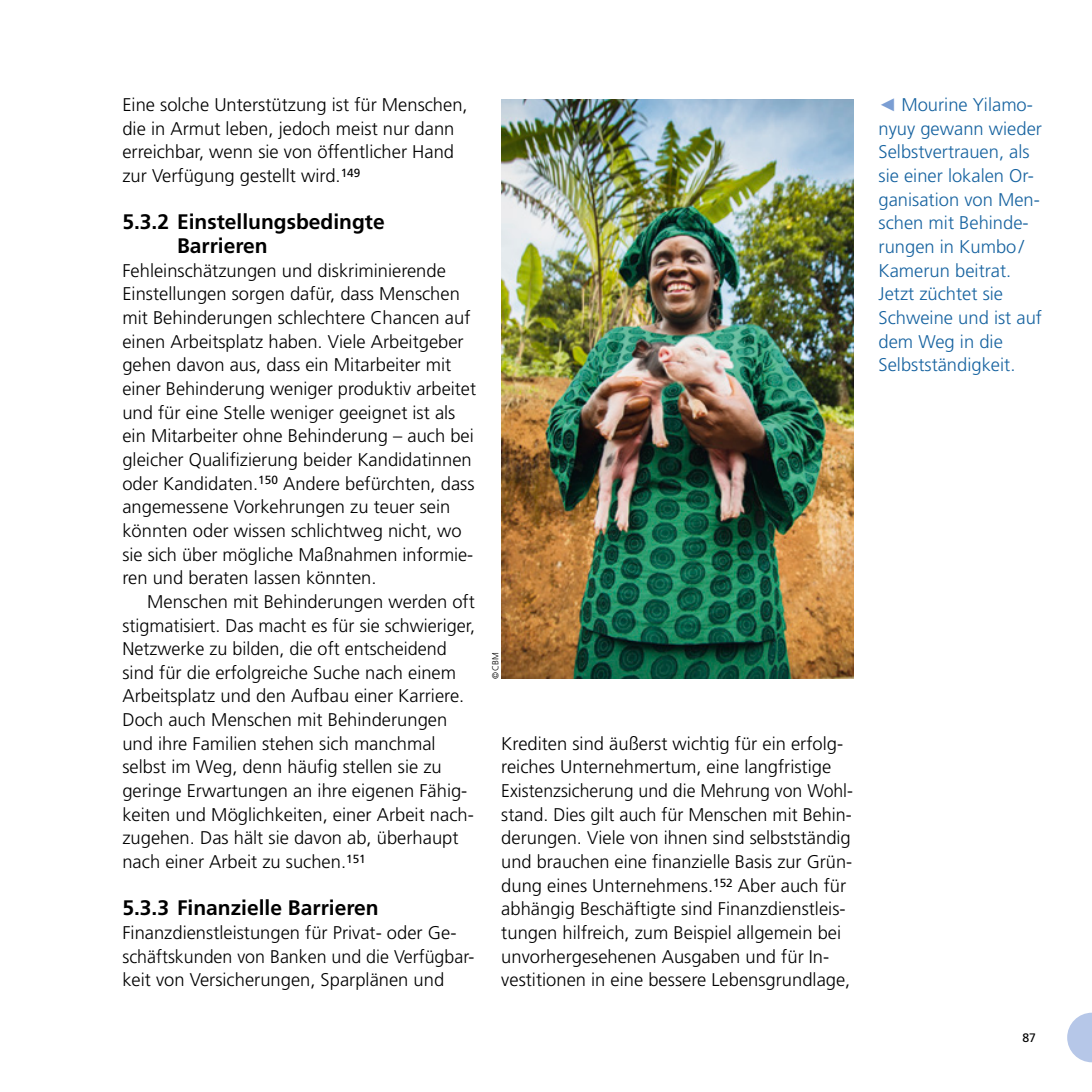
<style>
.page{position:relative;width:1092px;height:1092px;background:#fff}
.page>*{position:absolute;margin:0;border:0;box-sizing:border-box;transform-origin:0 0}
.cbm_U2_____schwarz{font:700 21px/23.6px "Frutiger";color:#000}
.cbm_Menge_stumpf{font:300 18.38px/23.6px "Frutiger LT";color:#000}
.cbm_Menge_Eingezogen{font:300 18.38px/23.6px "Frutiger LT";color:#000}
.cbm_BU{font:300 18.38px/23.6px "Frutiger";color:#1763a0}
.t1{font:12.25px "Frutiger";color:#000}
.CBM_Foto_Copyrights{font:300 8.75px "Frutiger";color:#000}
.s1{font-family:"Times New Roman";font-weight:400;color:#7b9ed3}
</style>
<div class="page">
<svg style="left:1067px;top:1012px;width:24px;height:50px"></svg>
<img style="left:501px;top:99px;width:352px;height:579px">
<p class="cbm_Menge_Eingezogen" style="left:122px;top:93px;width:347px">Eine solche Unterstützung ist für Menschen, die in Armut leben, jedoch meist nur dann erreichbar, wenn sie von öffentlicher Hand zur Verfügung gestellt wird.<sup>149</sup></p>
<h4 class="cbm_U2_____schwarz" style="left:177px;top:210px;width:209px;text-indent:-55px">5.3.2 Einstellungsbedingte<br>Barrieren</h4>
<p class="cbm_Menge_stumpf" style="left:122px;top:259px;width:355px">Fehleinschätzungen und diskriminierende Einstellungen sorgen dafür, dass Menschen mit Behinderungen schlechtere Chancen auf einen Arbeitsplatz haben. Viele Arbeitgeber gehen davon aus, dass ein Mitarbeiter mit einer Behinderung weniger produktiv arbeitet und für eine Stelle weniger geeignet ist als ein Mitarbeiter ohne Behinderung – auch bei gleicher Qualifizierung beider Kandidatinnen oder Kandidaten.<sup>150</sup> Andere befürchten, dass angemessene Vorkehrungen zu teuer sein könnten oder wissen schlichtweg nicht, wo sie sich über mögliche Maßnahmen informie&shy;ren und beraten lassen könnten.</p>
<p class="cbm_Menge_Eingezogen" style="left:122px;top:590px;width:354px;text-indent:25px">Menschen mit Behinderungen werden oft stigmatisiert. Das macht es für sie schwieriger, Netzwerke zu bilden, die oft entscheidend sind für die erfolgreiche Suche nach einem Arbeitsplatz und den Aufbau einer Karriere.<br>Doch auch Menschen mit Behinderungen und ihre Familien stehen sich manchmal selbst im Weg, denn häufig stellen sie zu geringe Erwartungen an ihre eigenen Fähig&shy;keiten und Möglichkeiten, einer Arbeit nach&shy;zugehen. Das hält sie davon ab, überhaupt nach einer Arbeit zu suchen.<sup>151</sup></p>
<h4 class="cbm_U2_____schwarz" style="left:122px;top:896px;width:258px">5.3.3 Finanzielle Barrieren</h4>
<p class="cbm_Menge_stumpf" style="left:122px;top:921px;width:353px">Finanzdienstleistungen für Privat- oder Ge&shy;schäftskunden von Banken und die Verfügbar&shy;keit von Versicherungen, Sparplänen und</p>
<p class="CBM_Foto_Copyrights" style="left:490px;top:678px;width:28px;rotate:-90deg">© CBM</p>
<p class="cbm_Menge_stumpf" style="left:501px;top:731px;width:353px">Krediten sind äußerst wichtig für ein erfolg&shy;reiches Unternehmertum, eine langfristige Existenzsicherung und die Mehrung von Wohl&shy;stand. Dies gilt auch für Menschen mit Behin&shy;derungen. Viele von ihnen sind selbstständig und brauchen eine finanzielle Basis zur Grün&shy;dung eines Unternehmens.<sup>152</sup> Aber auch für abhängig Beschäftigte sind Finanzdienstleis&shy;tungen hilfreich, zum Beispiel allgemein bei unvorhergesehenen Ausgaben und für In&shy;vestitionen in eine bessere Lebensgrundlage,</p>
<p class="cbm_BU" style="left:878px;top:93px;width:165px"><span class="s1">◄</span> Mourine Yilamo&shy;nyuy gewann wieder<br>Selbstvertrauen, als sie einer lokalen Or&shy;ganisation von Men&shy;schen mit Behinde&shy;rungen in Kumbo/<br>Kamerun beitrat.<br>Jetzt züchtet sie<br>Schweine und ist auf dem Weg in die<br>Selbstständigkeit.</p>
<p class="t1" style="left:1022px;top:1030px;width:15px">87</p>
</div>
